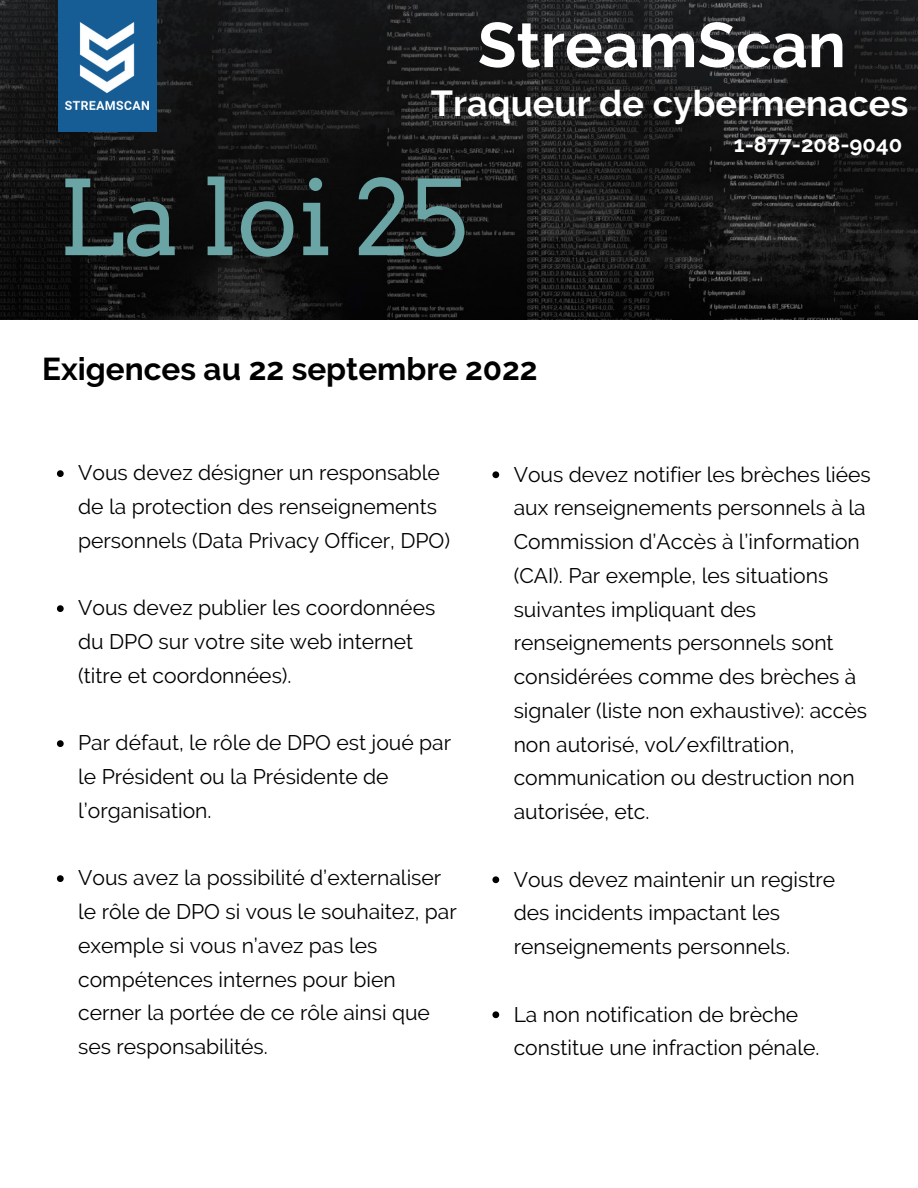
<style>
.page{position:relative;width:918px;height:1188px;background:#fff}
.page>*{position:absolute;margin:0;border:0;box-sizing:border-box;transform-origin:0 0}
.t1{font:103.5px "Arvo";color:#6ba4a4}
.t2{font:700 63px "Raleway";color:#fff}
.t3{font:700 36px "Raleway";color:#fff}
.t4{font:700 31.5px "Raleway";color:#000}
.t5{font:700 22.05px "Raleway";color:#fff}
.t6{font:21.15px/33.8px "Raleway";color:#000}
</style>
<div class="page">
<img style="left:0;top:0;width:918px;height:319px">
<div style="left:58px;top:0;width:99px;height:132px;background:#165d96"></div>
<img style="left:66px;top:22px;width:83px;height:88px">
<svg style="left:57px;top:470px;width:7px;height:7px"></svg>
<svg style="left:57px;top:605px;width:7px;height:7px"></svg>
<svg style="left:57px;top:740px;width:7px;height:7px"></svg>
<svg style="left:57px;top:875px;width:7px;height:7px"></svg>
<svg style="left:492px;top:471px;width:7px;height:7px"></svg>
<svg style="left:492px;top:876px;width:7px;height:7px"></svg>
<svg style="left:492px;top:1011px;width:7px;height:7px"></svg>
<h2 class="t2" style="left:478px;top:8px;width:370px">StreamScan</h2>
<h3 class="t3" style="left:431px;top:82px;width:479px">Traqueur de cybermenaces</h3>
<p class="t5" style="left:734px;top:131px;width:170px">1-877-208-9040</p>
<h1 class="t1" style="left:58px;top:156px;width:411px">La loi 25</h1>
<h3 class="t4" style="left:42px;top:351px;width:497px">Exigences au 22 septembre 2022</h3>
<p class="t6" style="left:78px;top:456px;width:373px">Vous devez désigner un responsable de la protection des renseignements personnels (Data Privacy Officer, DPO)</p>
<p class="t6" style="left:78px;top:591px;width:359px">Vous devez publier les coordonnées du DPO sur votre site web internet (titre et coordonnées).</p>
<p class="t6" style="left:78px;top:726px;width:374px">Par défaut, le rôle de DPO est joué par le Président ou la Présidente de l’organisation.</p>
<p class="t6" style="left:78px;top:861px;width:380px">Vous avez la possibilité d’externaliser le rôle de DPO si vous le souhaitez, par exemple si vous n’avez pas les compétences internes pour bien cerner la portée de ce rôle ainsi que ses responsabilités.</p>
<p class="t6" style="left:514px;top:457px;width:359px">Vous devez notifier les brèches liées aux renseignements personnels à la<br>Commission d’Accès à l’information (CAI). Par exemple, les situations suivantes impliquant des renseignements personnels sont considérées comme des brèches à signaler (liste non exhaustive): accès non autorisé, vol/exfiltration, communication ou destruction non autorisée, etc.</p>
<p class="t6" style="left:514px;top:862px;width:323px">Vous devez maintenir un registre des incidents impactant les renseignements personnels.</p>
<p class="t6" style="left:514px;top:997px;width:307px">La non notification de brèche constitue une infraction pénale.</p>
</div>
